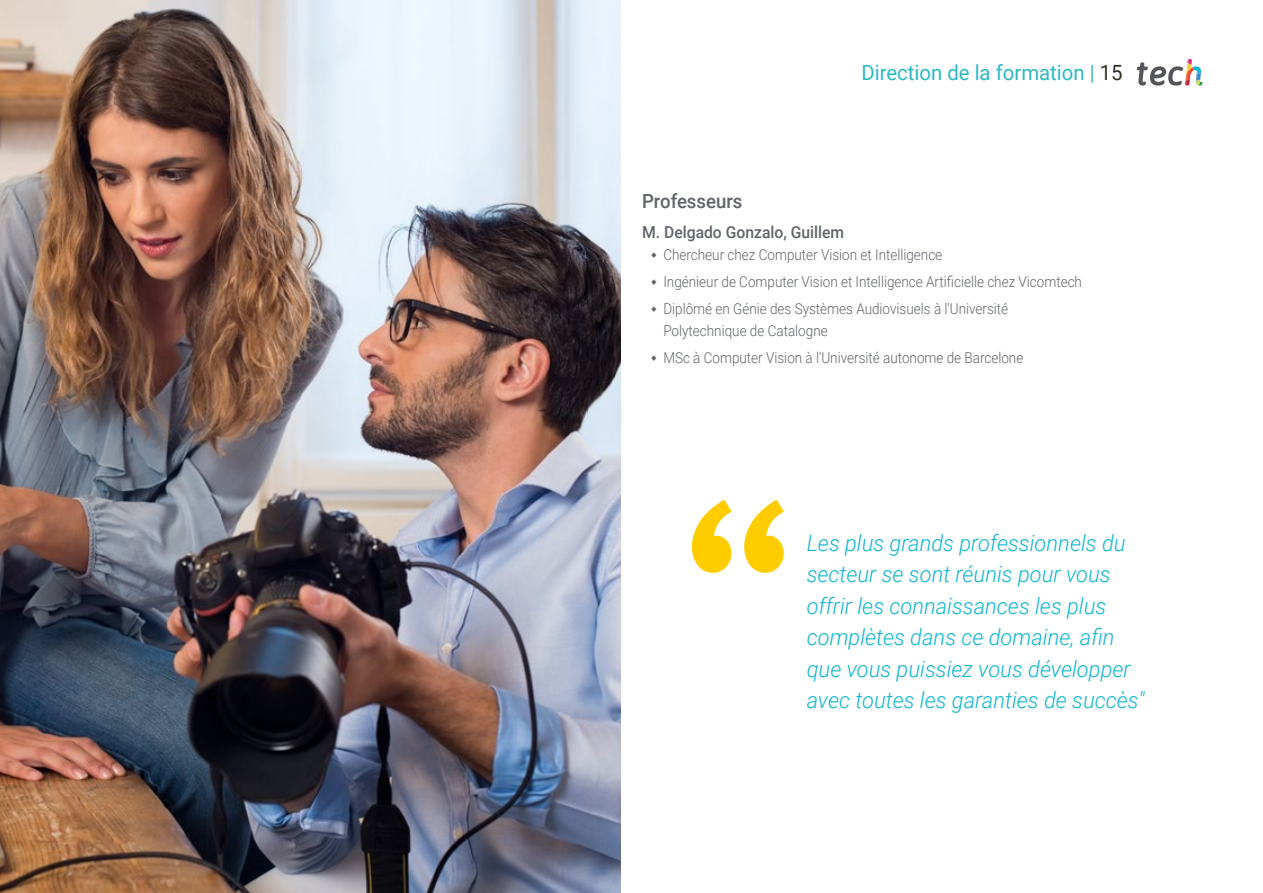
<style>
.page{position:relative;width:1263px;height:893px;background:#fff}
.page>*{position:absolute;margin:0;border:0;box-sizing:border-box;transform-origin:0 0}
.t1{font:italic 300 22.5px/31.5px "Roboto";color:#0fb6cf}
.t2{font:21px "Roboto";color:#2db8c5}
.t3{font:500 19.5px "Roboto";color:#61646a;scale:.95 1}
.t4{font:500 16.5px "Roboto";color:#61646a;scale:.95 1}
.t5{font:300 15px/26.7px "Roboto";color:#61646a;scale:.9 1}
.s1{color:#312e20}
</style>
<div class="page">
<img style="left:0;top:0;width:621px;height:893px">
<svg style="left:1137px;top:59px;width:65px;height:27px"></svg>
<svg style="left:692px;top:500px;width:92px;height:73px"></svg>
<h2 class="t2" style="left:861px;top:57px;width:263px">Direction de la formation | <span class="s1">15</span></h2>
<h3 class="t3" style="left:642px;top:187px;width:107px">Professeurs</h3>
<p class="t4" style="left:642px;top:220px;width:214px">M. Delgado Gonzalo, Guillem</p>
<p class="t5" style="left:663px;top:241px;width:467px">Chercheur chez Computer Vision et Intelligence<br>Ingénieur de Computer Vision et Intelligence Artificielle chez Vicomtech<br>Diplômé en Génie des Systèmes Audiovisuels à l'Université</p>
<p class="t5" style="left:663px;top:317px;width:401px">Polytechnique de Catalogne<br>MSc à Computer Vision à l'Université autonome de Barcelone</p>
<h1 class="t1" style="left:807px;top:526px;width:340px">Les plus grands professionnels du secteur se sont réunis pour vous offrir les connaissances les plus complètes dans ce domaine, afin que vous puissiez vous développer avec toutes les garanties de succès"</h1>
</div>
